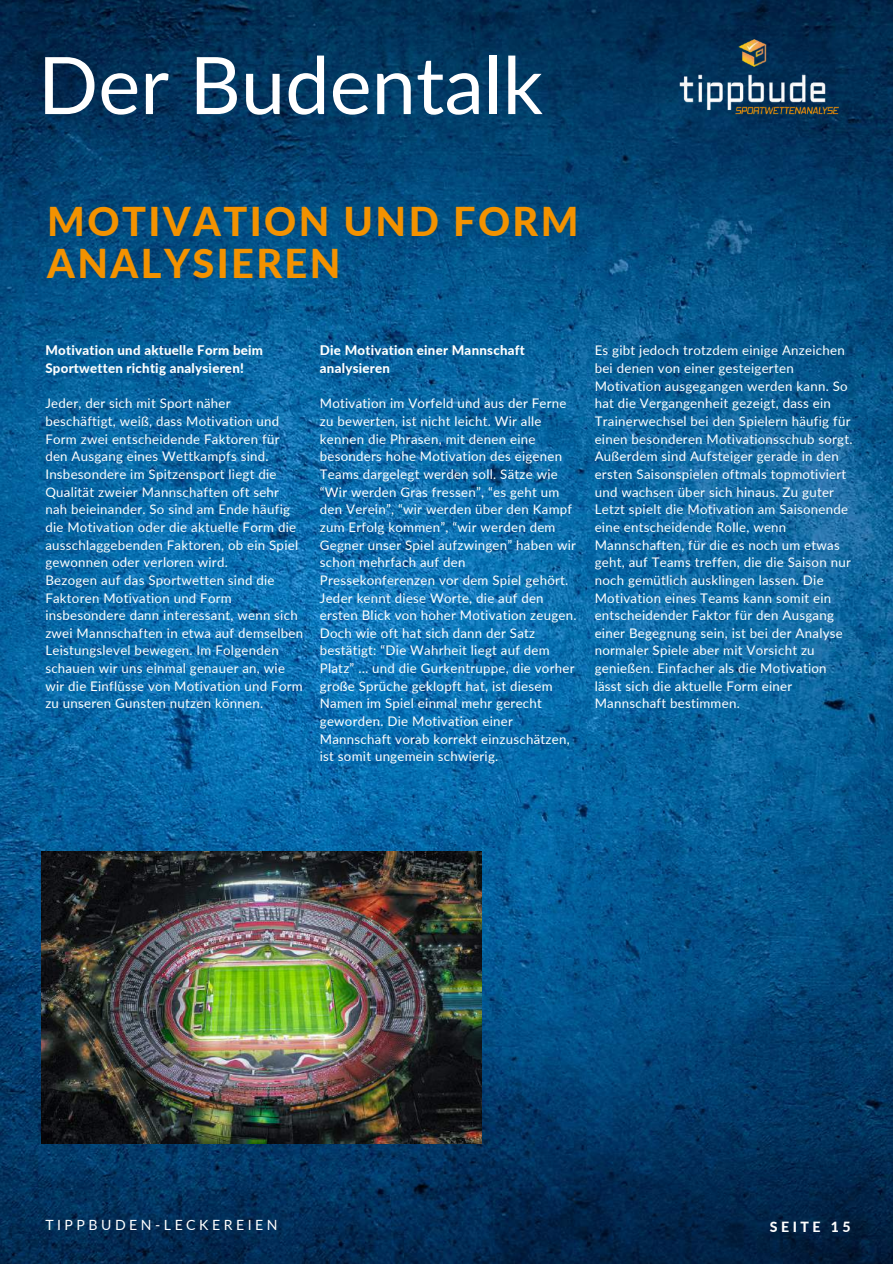
<style>
.page{position:relative;width:893px;height:1264px;background:#fff}
.page>*{position:absolute;margin:0;border:0;box-sizing:border-box;transform-origin:0 0}
.t1{font:79.35px "Lato";color:#fff}
.t2{font:800 39.75px/41.7px "Lato";letter-spacing:.06em;color:#f39200}
.t3{font:14.1px "Lato";letter-spacing:.25em;color:#fff}
.t4{font:800 14.1px "Lato";letter-spacing:.25em;color:#fff}
.t5{font:13.2px/17.7px "Lato";letter-spacing:.02em;color:#fff}
.t6{font:13.2px/17.7px "Lato";letter-spacing:.02em;color:#fefefe}
.t7{font:800 13.2px/17.7px "Lato";letter-spacing:.02em;color:#fefefe}
.t8{font:800 13.2px/17.7px "Lato";letter-spacing:.02em;color:#fff}
</style>
<div class="page">
<img style="left:0;top:0;width:892px;height:1263px">
<img style="left:678px;top:40px;width:197px;height:84px">
<img style="left:42px;top:851px;width:440px;height:292px">
<h1 class="t1" style="left:38px;top:36px;width:506px">Der Budentalk</h1>
<h2 class="t2" style="left:47px;top:200px;width:533px">MOTIVATION UND FORM<br>ANALYSIEREN</h2>
<p class="t7" style="left:45px;top:341px;width:219px">Motivation und aktuelle Form beim<br>Sportwetten richtig analysieren!</p>
<p class="t6" style="left:45px;top:394px;width:259px">Jeder, der sich mit Sport näher beschäftigt, weiß, dass Motivation und Form zwei entscheidende Faktoren für den Ausgang eines Wettkampfs sind.<br>Insbesondere im Spitzensport liegt die Qualität zweier Mannschaften oft sehr nah beieinander. So sind am Ende häufig die Motivation oder die aktuelle Form die ausschlaggebenden Faktoren, ob ein Spiel gewonnen oder verloren wird.<br>Bezogen auf das Sportwetten sind die Faktoren Motivation und Form insbesondere dann interessant, wenn sich zwei Mannschaften in etwa auf demselben Leistungslevel bewegen. Im Folgenden schauen wir uns einmal genauer an, wie wir die Einflüsse von Motivation und Form zu unseren Gunsten nutzen können.</p>
<p class="t8" style="left:320px;top:341px;width:206px">Die Motivation einer Mannschaft analysieren</p>
<p class="t5" style="left:320px;top:394px;width:258px">Motivation im Vorfeld und aus der Ferne zu bewerten, ist nicht leicht. Wir alle kennen die Phrasen, mit denen eine besonders hohe Motivation des eigenen Teams dargelegt werden soll. Sätze wie “Wir werden Gras fressen”, “es geht um den Verein”, “wir werden über den Kampf zum Erfolg kommen”, “wir werden dem Gegner unser Spiel aufzwingen” haben wir schon mehrfach auf den Pressekonferenzen vor dem Spiel gehört.<br>Jeder kennt diese Worte, die auf den ersten Blick von hoher Motivation zeugen.<br>Doch wie oft hat sich dann der Satz bestätigt: “Die Wahrheit liegt auf dem Platz” … und die Gurkentruppe, die vorher große Sprüche geklopft hat, ist diesem Namen im Spiel einmal mehr gerecht geworden. Die Motivation einer Mannschaft vorab korrekt einzuschätzen, ist somit ungemein schwierig.</p>
<p class="t5" style="left:594px;top:341px;width:259px">Es gibt jedoch trotzdem einige Anzeichen bei denen von einer gesteigerten Motivation ausgegangen werden kann. So hat die Vergangenheit gezeigt, dass ein Trainerwechsel bei den Spielern häufig für einen besonderen Motivationsschub sorgt.<br>Außerdem sind Aufsteiger gerade in den ersten Saisonspielen oftmals topmotiviert und wachsen über sich hinaus. Zu guter Letzt spielt die Motivation am Saisonende eine entscheidende Rolle, wenn Mannschaften, für die es noch um etwas geht, auf Teams treffen, die die Saison nur noch gemütlich ausklingen lassen. Die Motivation eines Teams kann somit ein entscheidender Faktor für den Ausgang einer Begegnung sein, ist bei der Analyse normaler Spiele aber mit Vorsicht zu genießen. Einfacher als die Motivation lässt sich die aktuelle Form einer Mannschaft bestimmen.</p>
<p class="t3" style="left:45px;top:1215px;width:234px">TIPPBUDEN-LECKEREIEN</p>
<p class="t4" style="left:769px;top:1217px;width:82px">SEITE 15</p>
</div>
